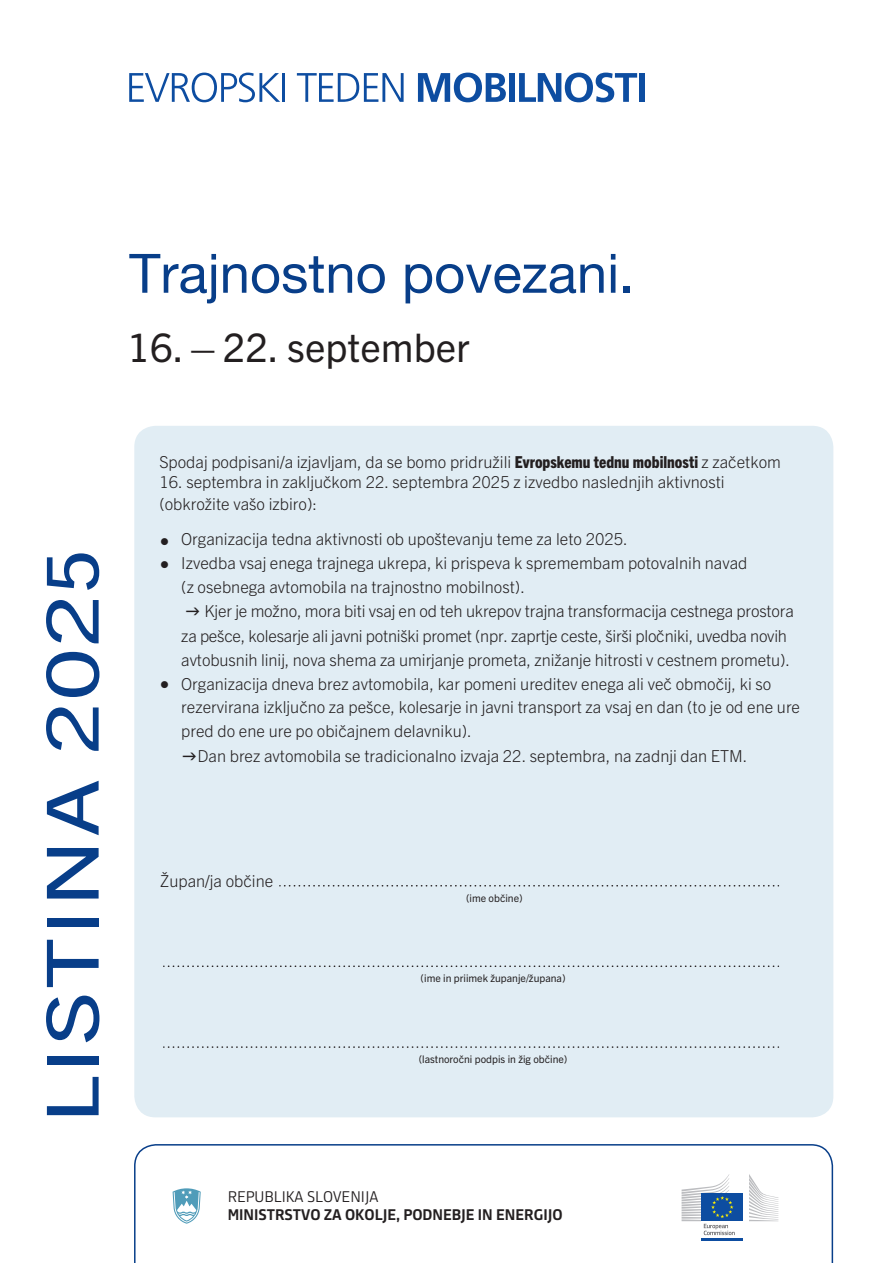
<style>
.page{position:relative;width:893px;height:1263px;background:#fff}
.page>*{position:absolute;margin:0;border:0;box-sizing:border-box;transform-origin:0 0}
.t1{font:72px "Trade Gothic Next LT Pro";letter-spacing:.02em;color:#083e89;scale:1.3 1}
.t2{font:54.3px "Helvetica Neue";color:#083e89}
.t3{font:39.45px "Trade Gothic Next LT Pro";color:#231f20}
.t4{font:300 16.5px/23.7px "Trade Gothic Next LT Pro";color:#231f20}
.t5{font:700 15px "Republika";color:#231f20}
.t6{font:15px "Republika";color:#231f20}
.t7{font:12px "Wingdings";color:#231f20}
.t8{font:10.5px "Trade Gothic Next LT Pro";color:#231f20}
.s1{font-stretch:condensed}
.s2{font-weight:800;font-stretch:condensed}
</style>
<div class="page">
<div style="left:134px;top:426px;width:699px;height:691px;background:#e1edf4;border-radius:21px"></div>
<svg style="left:134px;top:1144px;width:699px;height:119px"></svg>
<div style="left:701px;top:1220px;width:42px;height:19px;background:#fff"></div>
<div style="left:701px;top:1193px;width:42px;height:28px;background:#0d4da1"></div>
<hr style="left:701px;top:1238px;width:42px;height:3px;background:#0d4da1">
<svg style="left:749px;top:1174px;width:29px;height:47px"></svg>
<svg style="left:682px;top:1174px;width:53px;height:61px"></svg>
<svg style="left:280px;top:885px;width:499px;height:1px"></svg>
<svg style="left:164px;top:965px;width:615px;height:2px"></svg>
<svg style="left:164px;top:1046px;width:615px;height:2px"></svg>
<svg style="left:173px;top:1188px;width:28px;height:36px"></svg>
<svg style="left:129px;top:73px;width:151px;height:29px"></svg>
<hr style="left:282px;top:73px;width:3px;height:29px;background:#0d4da1">
<svg style="left:297px;top:73px;width:107px;height:29px"></svg>
<svg style="left:418px;top:73px;width:88px;height:29px"></svg>
<div style="left:509px;top:73px;width:5px;height:29px;background:#0d4da1"></div>
<svg style="left:519px;top:73px;width:118px;height:29px"></svg>
<div style="left:639px;top:73px;width:5px;height:29px;background:#0d4da1"></div>
<h2 class="t2" style="left:129px;top:234px;width:507px">Trajnostno povezani.</h2>
<h3 class="t3" style="left:127px;top:320px;width:344px">16. – 22. september</h3>
<h1 class="t1" style="left:22px;top:1124px;width:443px;rotate:-90deg">LISTINA 202<span class="s1">5</span></h1>
<p class="t4" style="left:159px;top:449px;width:623px">Spodaj podpisani/a izjavljam, da se bomo pridružili <span class="s2">Evropskemu tednu mobilnosti</span> z začetkom</p>
<p class="t4" style="left:159px;top:470px;width:567px;line-height:22px">16. septembra in zaključkom 22. septembra 2025 z izvedbo naslednjih aktivnosti (obkrožite vašo izbiro):</p>
<p class="t7" style="left:160px;top:678px;width:10px">●</p>
<p class="t4" style="left:181px;top:526px;width:568px">Organizacija tedna aktivnosti ob upoštevanju teme za leto 2025.<br>Izvedba vsaj enega trajnega ukrepa, ki prispeva k spremembam potovalnih navad (z osebnega avtomobila na trajnostno mobilnost).</p>
<p class="t4" style="left:204px;top:598px;width:591px">Kjer je možno, mora biti vsaj en od teh ukrepov trajna transformacija cestnega prostora</p>
<p class="t4" style="left:181px;top:623px;width:607px">za pešce, kolesarje ali javni potniški promet (npr. zaprtje ceste, širši pločniki, uvedba novih</p>
<p class="t4" style="left:181px;top:647px;width:610px">avtobusnih linij, nova shema za umirjanje prometa, znižanje hitrosti v cestnem prometu).</p>
<p class="t4" style="left:181px;top:671px;width:592px">Organizacija dneva brez avtomobila, kar pomeni ureditev enega ali več območij, ki so</p>
<p class="t4" style="left:181px;top:694px;width:620px">rezervirana izključno za pešce, kolesarje in javni transport za vsaj en dan (to je od ene ure</p>
<p class="t4" style="left:181px;top:718px;width:292px">pred do ene ure po običajnem delavniku).</p>
<p class="t4" style="left:198px;top:743px;width:551px">Dan brez avtomobila se tradicionalno izvaja 22. septembra, na zadnji dan ETM.</p>
<p class="t4" style="left:160px;top:868px;width:115px">Župan/ja občine</p>
<p class="t8" style="left:466px;top:890px;width:58px">(ime občine)</p>
<p class="t8" style="left:421px;top:971px;width:146px">(ime in priimek županje/župana)</p>
<p class="t8" style="left:419px;top:1052px;width:150px">(lastnoročni podpis in žig občine)</p>
<p class="t6" style="left:228px;top:1186px;width:152px">REPUBLIKA SLOVENIJA</p>
<p class="t5" style="left:228px;top:1204px;width:336px">MINISTRSTVO ZA OKOLJE, PODNEBJE IN ENERGIJO</p>
</div>
